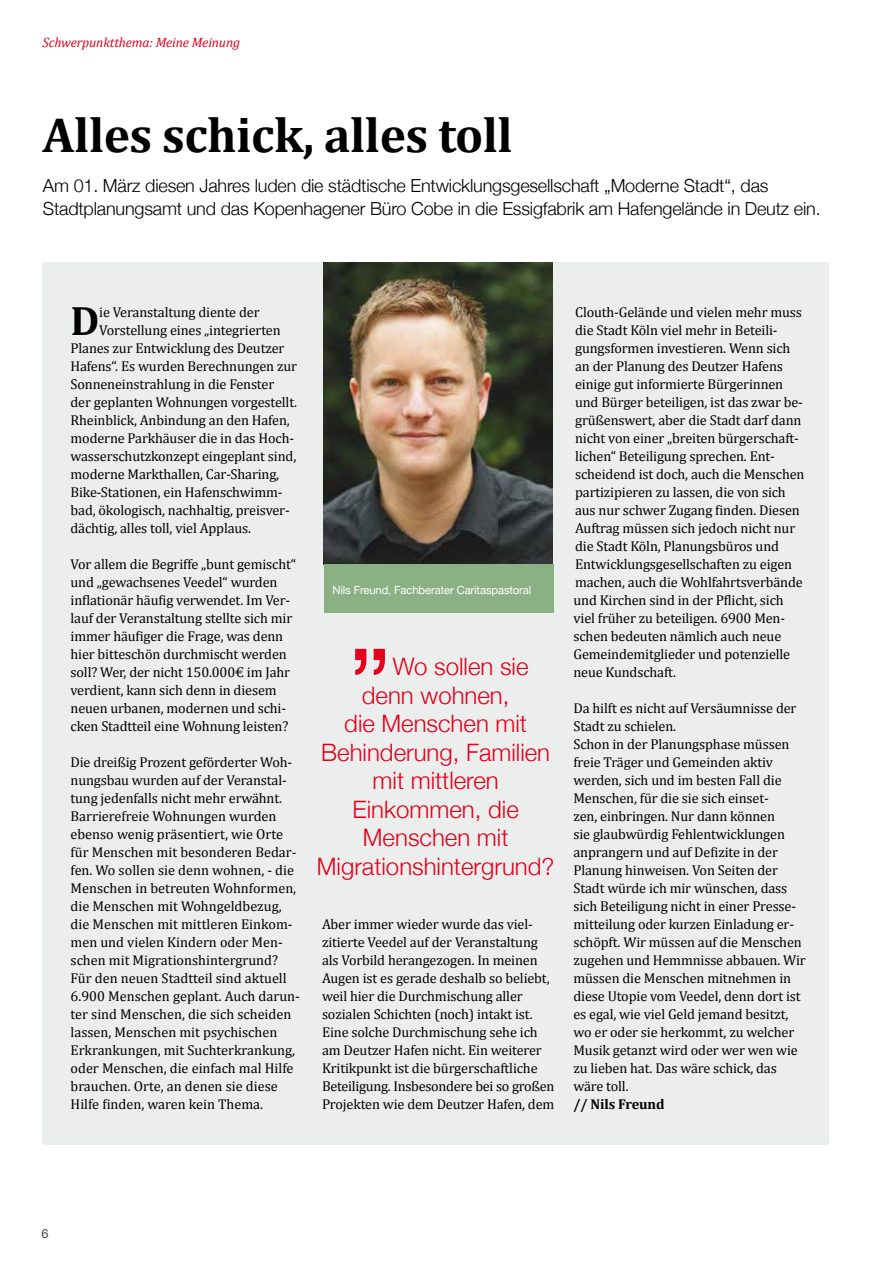
<style>
.page{position:relative;width:893px;height:1263px;background:#fff}
.page>*{position:absolute;margin:0;border:0;box-sizing:border-box;transform-origin:0 0}
.t1{font:700 49.5px "Cambria";letter-spacing:-.01em;color:#000}
.t2{font:700 41.25px "Cambria";color:#000}
.t3{font:300 24px "Helvetica Neue";color:#e2001a}
.t4{font:300 18px/22.5px "Helvetica Neue";letter-spacing:-.01em;color:#000}
.t5{font:14.25px/18px "Cambria";letter-spacing:-.01em;color:#000}
.t6{font:700 14.25px "Cambria";letter-spacing:-.01em;color:#000}
.t7{font:italic 13.5px "Cambria";letter-spacing:-.01em;color:#e2001a}
.t8{font:12.75px "Helvetica Neue";color:#4b4b4d}
.t9{font:11.25px "Helvetica Neue";letter-spacing:-.01em;color:#fff}
</style>
<div class="page">
<div style="left:43px;top:263px;width:786px;height:882px;background:#eceded"></div>
<img style="left:324px;top:262px;width:229px;height:302px">
<div style="left:324px;top:564px;width:230px;height:49px;background:#8ab084"></div>
<svg style="left:355px;top:649px;width:30px;height:26px"></svg>
<p class="t7" style="left:43px;top:33px;width:199px">Schwerpunktthema: Meine Meinung</p>
<h1 class="t1" style="left:43px;top:100px;width:472px">Alles schick, alles toll</h1>
<p class="t4" style="left:43px;top:173px;width:779px">Am 01. März diesen Jahres luden die städtische Entwicklungsgesellschaft „Moderne Stadt“, das<br>Stadtplanungsamt und das Kopenhagener Büro Cobe in die Essigfabrik am Hafengelände in Deutz ein.</p>
<h2 class="t2" style="left:71px;top:292px;width:31px">D</h2>
<p class="t5" style="left:99px;top:303px;width:162px">ie Veranstaltung diente der</p>
<p class="t5" style="left:99px;top:321px;width:183px">Vorstellung eines „integrierten</p>
<p class="t5" style="left:71px;top:339px;width:215px">Planes zur Entwicklung des Deutzer</p>
<p class="t5" style="left:71px;top:357px;width:228px">Hafens“. Es wurden Berechnungen zur</p>
<p class="t5" style="left:71px;top:375px;width:205px">Sonneneinstrahlung in die Fenster</p>
<p class="t5" style="left:71px;top:393px;width:228px">der geplanten Wohnungen vorgestellt.</p>
<p class="t5" style="left:71px;top:411px;width:221px">Rheinblick, Anbindung an den Hafen,</p>
<p class="t5" style="left:71px;top:429px;width:225px">moderne Parkhäuser die in das Hoch-</p>
<p class="t5" style="left:71px;top:447px;width:227px">wasserschutzkonzept eingeplant sind,</p>
<p class="t5" style="left:71px;top:465px;width:210px">moderne Markthallen, Car-Sharing,</p>
<p class="t5" style="left:71px;top:483px;width:214px">Bike-Stationen, ein Hafenschwimm-</p>
<p class="t5" style="left:71px;top:501px;width:221px">bad, ökologisch, nachhaltig, preisver-</p>
<p class="t5" style="left:71px;top:519px;width:182px">dächtig, alles toll, viel Applaus.</p>
<p class="t5" style="left:71px;top:555px;width:227px">Vor allem die Begriffe „bunt gemischt“ und „gewachsenes Veedel“ wurden inflationär häufig verwendet. Im Ver&shy;lauf der Veranstaltung stellte sich mir immer häufiger die Frage, was denn hier bitteschön durchmischt werden soll? Wer, der nicht 150.000€ im Jahr verdient, kann sich denn in diesem neuen urbanen, modernen und schi&shy;cken Stadtteil eine Wohnung leisten?</p>
<p class="t5" style="left:71px;top:753px;width:231px">Die dreißig Prozent geförderter Woh&shy;nungsbau wurden auf der Veranstal&shy;tung jedenfalls nicht mehr erwähnt.<br>Barrierefreie Wohnungen wurden ebenso wenig präsentiert, wie Orte für Menschen mit besonderen Bedar&shy;fen. Wo sollen sie denn wohnen, - die Menschen in betreuten Wohnformen, die Menschen mit Wohngeldbezug, die Menschen mit mittleren Einkom&shy;men und vielen Kindern oder Men&shy;schen mit Migrationshintergrund?<br>Für den neuen Stadtteil sind aktuell 6.900 Menschen geplant. Auch darun&shy;ter sind Menschen, die sich scheiden lassen, Menschen mit psychischen Erkrankungen, mit Suchterkrankung, oder Menschen, die einfach mal Hilfe brauchen. Orte, an denen sie diese Hilfe finden, waren kein Thema.</p>
<p class="t9" style="left:332px;top:582px;width:200px">Nils Freund, Fachberater Caritaspastoral</p>
<h3 class="t3" style="left:393px;top:647px;width:137px">Wo sollen sie</h3>
<h3 class="t3" style="left:362px;top:676px;width:149px">denn wohnen,</h3>
<h3 class="t3" style="left:344px;top:704px;width:184px">die Menschen mit</h3>
<h3 class="t3" style="left:321px;top:733px;width:230px">Behinderung, Familien</h3>
<h3 class="t3" style="left:373px;top:761px;width:128px">mit mittleren</h3>
<h3 class="t3" style="left:353px;top:790px;width:168px">Einkommen, die</h3>
<h3 class="t3" style="left:363px;top:818px;width:147px">Menschen mit</h3>
<h3 class="t3" style="left:317px;top:847px;width:239px">Migrationshintergrund?</h3>
<p class="t5" style="left:322px;top:915px;width:234px">Aber immer wieder wurde das viel&shy;zitierte Veedel auf der Veranstaltung als Vorbild herangezogen. In meinen Augen ist es gerade deshalb so beliebt, weil hier die Durchmischung aller sozialen Schichten (noch) intakt ist.<br>Eine solche Durchmischung sehe ich am Deutzer Hafen nicht. Ein weiterer Kritikpunkt ist die bürgerschaftliche Beteiligung. Insbesondere bei so großen Projekten wie dem Deutzer Hafen, dem</p>
<p class="t5" style="left:573px;top:303px;width:233px">Clouth-Gelände und vielen mehr muss die Stadt Köln viel mehr in Beteili&shy;gungsformen investieren. Wenn sich an der Planung des Deutzer Hafens einige gut informierte Bürgerinnen und Bürger beteiligen, ist das zwar be&shy;grüßenswert, aber die Stadt darf dann nicht von einer „breiten bürgerschaft&shy;lichen“ Beteiligung sprechen. Ent&shy;scheidend ist doch, auch die Menschen partizipieren zu lassen, die von sich aus nur schwer Zugang finden. Diesen Auftrag müssen sich jedoch nicht nur die Stadt Köln, Planungsbüros und Entwicklungsgesellschaften zu eigen machen, auch die Wohlfahrtsverbände und Kirchen sind in der Pflicht, sich viel früher zu beteiligen. 6900 Men&shy;schen bedeuten nämlich auch neue Gemeindemitglieder und potenzielle neue Kundschaft.</p>
<p class="t5" style="left:573px;top:699px;width:234px">Da hilft es nicht auf Versäumnisse der Stadt zu schielen.<br>Schon in der Planungsphase müssen freie Träger und Gemeinden aktiv werden, sich und im besten Fall die Menschen, für die sie sich einset-<br>zen, einbringen. Nur dann können<br>sie glaubwürdig Fehlentwicklungen anprangern und auf Defizite in der Planung hinweisen. Von Seiten der Stadt würde ich mir wünschen, dass sich Beteiligung nicht in einer Presse&shy;mitteilung oder kurzen Einladung er&shy;schöpft. Wir müssen auf die Menschen zugehen und Hemmnisse abbauen. Wir müssen die Menschen mitnehmen in diese Utopie vom Veedel, denn dort ist es egal, wie viel Geld jemand besitzt, wo er oder sie herkommt, zu welcher Musik getanzt wird oder wer wen wie zu lieben hat. Das wäre schick, das wäre toll.</p>
<p class="t6" style="left:573px;top:1094px;width:93px">// Nils Freund</p>
<p class="t8" style="left:41px;top:1224px;width:9px">6</p>
</div>
